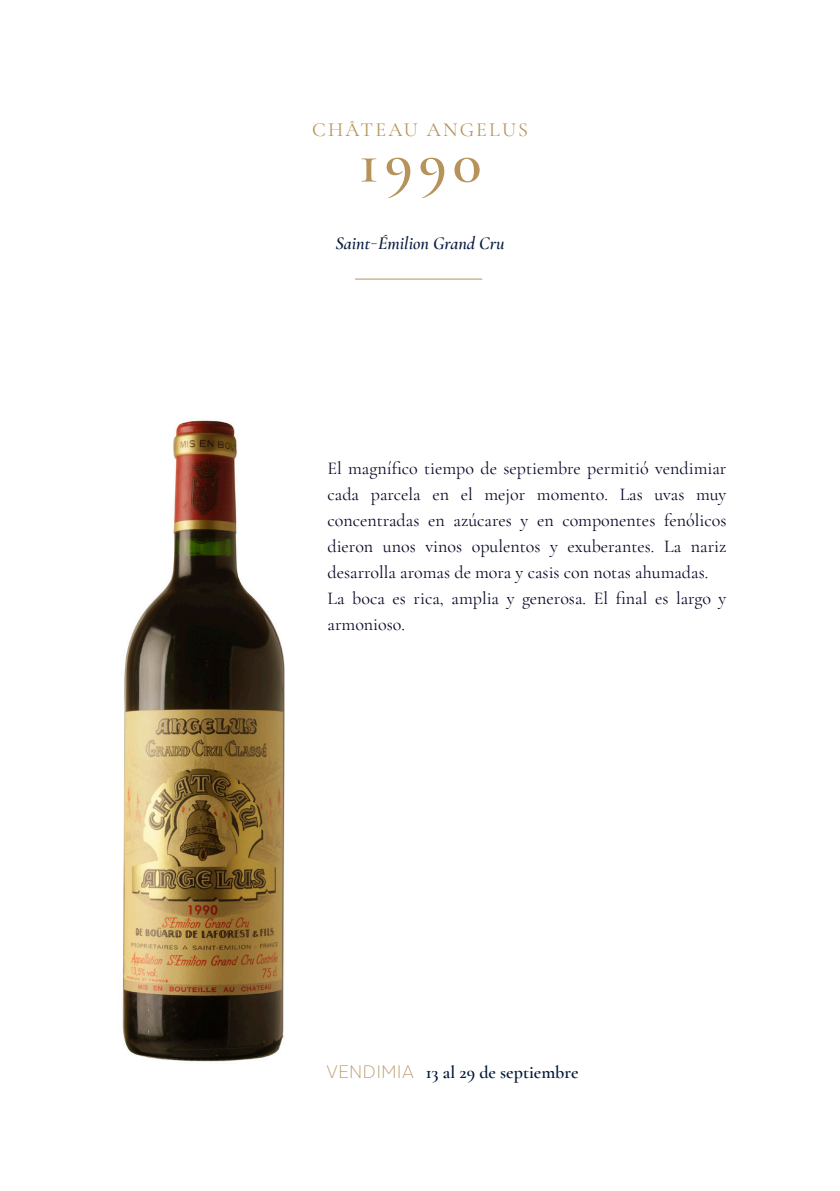
<style>
.page{position:relative;width:840px;height:1191px;background:#fff}
.page>*{position:absolute;margin:0;border:0;box-sizing:border-box;transform-origin:0 0}
.t1{font:600 60px "Cormorant Garamond";color:#b7935c}
.t2{font:20px "Cormorant Garamond";letter-spacing:.11em;color:#b7935c}
.t3{font:18px/26px "Cormorant Garamond";color:#050726;text-align:justify}
.t4{font:italic 600 18px "Cormorant Garamond";color:#051b3d}
.t5{font:600 18px "Cormorant Garamond";color:#011638}
.t6{font:300 18px "Halcom";color:#b7935c}
.s1{font-family:"Halcom";font-weight:300;font-style:normal}
</style>
<div class="page">
<img style="left:122px;top:420px;width:163px;height:642px">
<hr style="left:355px;top:279px;width:127px;height:1px;background:#b7935c">
<p class="t2" style="left:312px;top:117px;width:217px">CHÂTEAU ANGELUS</p>
<p class="t1" style="left:359px;top:125px;width:124px">1990</p>
<p class="t4" style="left:335px;top:232px;width:171px">Saint<span class="s1">-</span>Émilion Grand Cru</p>
<p class="t3" style="left:327px;top:455px;width:400px">El magnífico tiempo de septiembre permitió vendimiar cada parcela en el mejor momento. Las uvas muy concentradas en azúcares y en componentes fenólicos dieron unos vinos opulentos y exuberantes. La nariz desarrolla aromas de mora y casis con notas ahumadas.</p>
<p class="t3" style="left:327px;top:585px;width:400px">La boca es rica, amplia y generosa. El final es largo y armonioso.</p>
<p class="t6" style="left:326px;top:1057px;width:90px">VENDIMIA</p>
<p class="t5" style="left:425px;top:1060px;width:154px">13 al 29 de septiembre</p>
</div>
